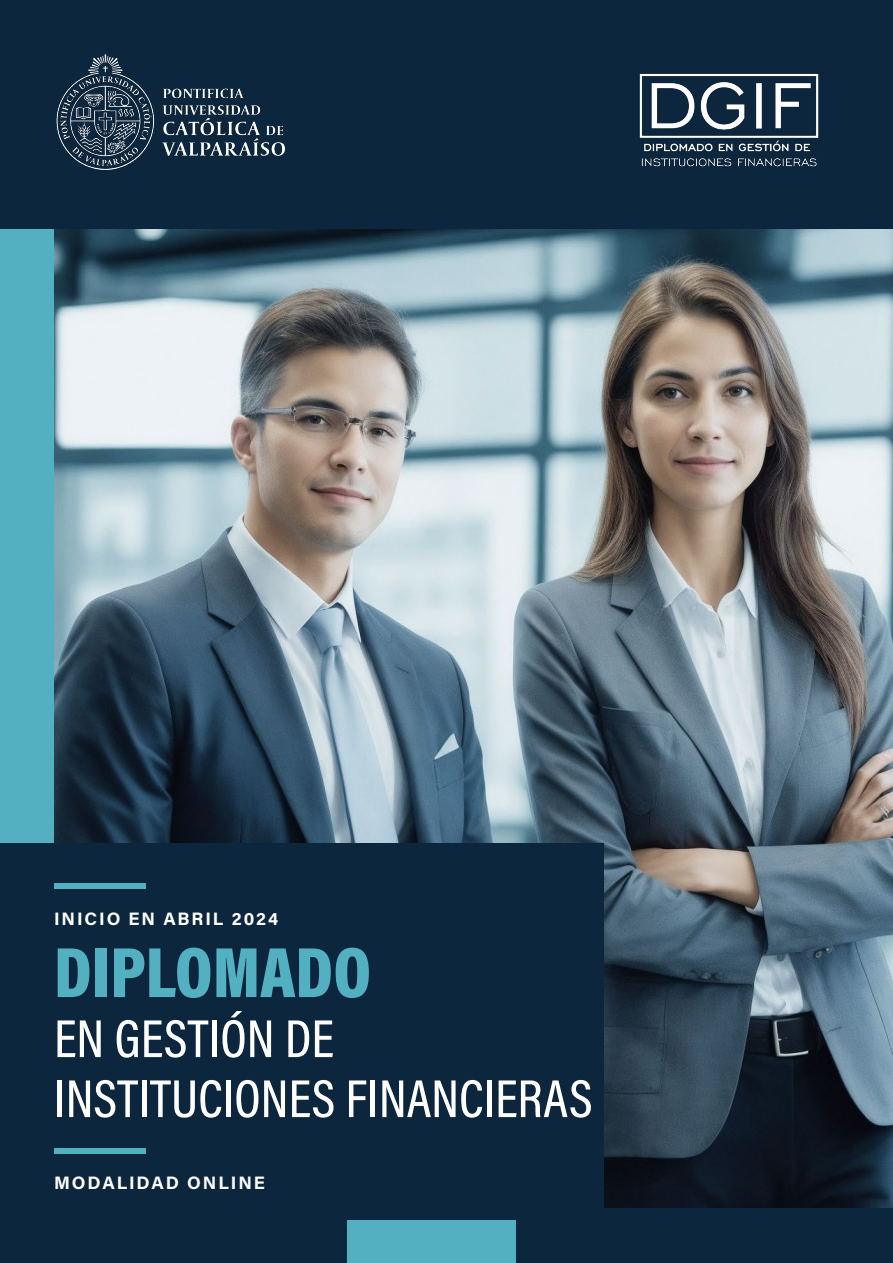
<style>
.page{position:relative;width:893px;height:1263px;background:#fff}
.page>*{position:absolute;margin:0;border:0;box-sizing:border-box;transform-origin:0 0}
.t1{font:72px "Acumin Variable Concept";letter-spacing:-.185em;color:#52b0c0}
.t2{font:54px/60px "Acumin Variable Concept";letter-spacing:-.16em;color:#fff}
.t3{font:18px "Acumin Variable Concept";letter-spacing:.145em;color:#fff}
</style>
<div class="page">
<div style="left:0;top:0;width:893px;height:230px;background:#0c263d"></div>
<img style="left:56px;top:54px;width:229px;height:116px">
<div style="left:0;top:230px;width:54px;height:979px;background:#52b0c0"></div>
<img style="left:54px;top:230px;width:839px;height:979px">
<div style="left:0;top:1209px;width:893px;height:54px;background:#0c263d"></div>
<div style="left:0;top:843px;width:604px;height:420px;background:#0c263d"></div>
<div style="left:347px;top:1221px;width:169px;height:42px;background:#52b0c0"></div>
<div style="left:54px;top:883px;width:91px;height:6px;background:#52b0c0"></div>
<div style="left:54px;top:1148px;width:91px;height:5px;background:#52b0c0"></div>
<img style="left:639px;top:73px;width:180px;height:94px">
<p class="t3" style="left:54px;top:906px;width:225px">INICIO EN ABRIL 2024</p>
<h1 class="t1" style="left:54px;top:922px;width:334px">DI PLOMADO</h1>
<p class="t2" style="left:54px;top:1006px;width:548px">EN GESTIÓN DE<br>INSTITUCIONES FINANCIERAS</p>
<p class="t3" style="left:54px;top:1170px;width:212px">MODALIDAD ONLINE</p>
</div>
